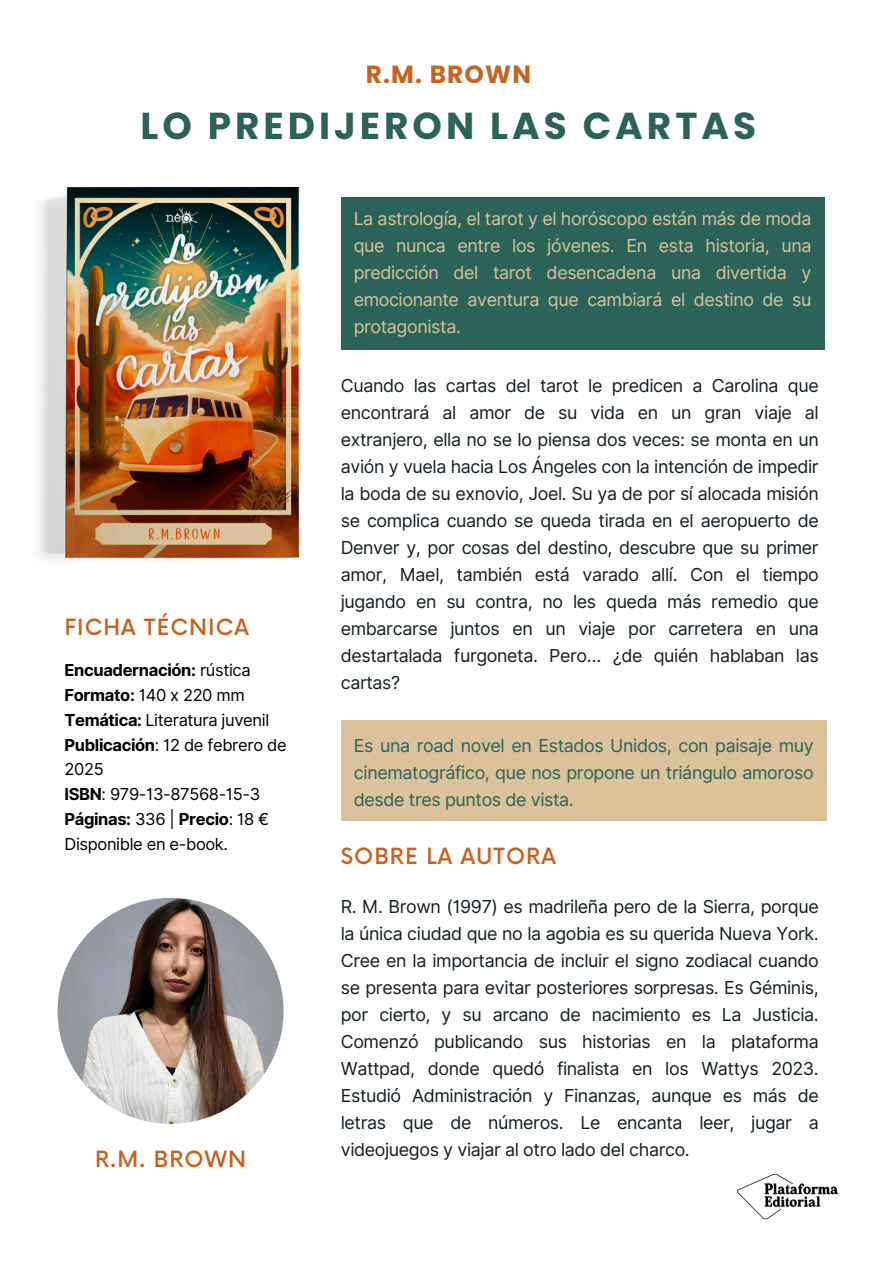
<style>
.page{position:relative;width:894px;height:1264px;background:#fff}
.page>*{position:absolute;margin:0;border:0;box-sizing:border-box;transform-origin:0 0}
.t1{font:700 37.5px "Poppins";letter-spacing:.105em;color:#2c6359}
.t2{font:700 24.75px "Poppins";letter-spacing:.045em;color:#c76421}
.t3{font:500 21.75px "Now";letter-spacing:.045em;color:#c76421}
.t4{font:17.85px/27px "Inter";letter-spacing:-.02em;color:#121f23;text-align:justify}
.t5{font:17.85px/27px "Inter";letter-spacing:-.02em;color:#dac29c;text-align:justify}
.t6{font:17.85px/27px "Inter";letter-spacing:-.02em;color:#2c6359;text-align:justify}
.t7{font:16.5px/24.8px "Inter";letter-spacing:-.02em;color:#000}
.t8{font:700 16.5px "Inter";letter-spacing:-.02em;color:#000}
.s1{font-weight:400}
.s2{font-weight:700}
</style>
<div class="page">
<img style="left:737px;top:1174px;width:101px;height:46px">
<img style="left:57px;top:897px;width:226px;height:226px;border-radius:50%">
<div style="left:341px;top:197px;width:482px;height:153px;background:#2c6359"></div>
<div style="left:341px;top:720px;width:485px;height:100px;background:#dac29c"></div>
<img style="left:38px;top:187px;width:262px;height:373px">
<p class="t2" style="left:365px;top:57px;width:167px">R.M. BROWN</p>
<h3 class="t1" style="left:140px;top:100px;width:617px">LO PREDIJERON LAS CARTAS</h3>
<p class="t3" style="left:64px;top:615px;width:186px">FICHA TÉCNICA</p>
<p class="t8" style="left:64px;top:660px;width:188px">Encuadernación: <span class="s1">rústica</span></p>
<p class="t7" style="left:64px;top:682px;width:182px"><span class="s2">Formato:</span> 140 x 220 mm</p>
<p class="t7" style="left:64px;top:707px;width:206px"><span class="s2">Temática:</span> Literatura juvenil</p>
<p class="t7" style="left:64px;top:732px;width:223px"><span class="s2">Publicación</span>: 12 de febrero de<br>2025</p>
<p class="t7" style="left:64px;top:781px;width:197px"><span class="s2">ISBN</span>: 979-13-87568-15-3</p>
<p class="t8" style="left:64px;top:809px;width:206px">Páginas: <span class="s1">336 |</span> Precio<span class="s1">: 18 €</span></p>
<p class="t7" style="left:64px;top:831px;width:165px">Disponible en e-book.</p>
<h3 class="t3" style="left:95px;top:1147px;width:152px">R.M. BROWN</h3>
<p class="t5" style="left:353px;top:205px;width:459px">La astrología, el tarot y el horóscopo están más de moda que nunca entre los jóvenes. En esta historia, una predicción del tarot desencadena una divertida y emocionante aventura que cambiará el destino de su protagonista.</p>
<p class="t4" style="left:341px;top:372px;width:479px">Cuando las cartas del tarot le predicen a Carolina que encontrará al amor de su vida en un gran viaje al extranjero, ella no se lo piensa dos veces: se monta en un avión y vuela hacia Los Ángeles con la intención de impedir la boda de su exnovio, Joel. Su ya de por sí alocada misión se complica cuando se queda tirada en el aeropuerto de Denver y, por cosas del destino, descubre que su primer amor, Mael, también está varado allí. Con el tiempo jugando en su contra, no les queda más remedio que embarcarse juntos en un viaje por carretera en una destartalada furgoneta. Pero… ¿de quién hablaban las cartas?</p>
<h1 class="t6" style="left:354px;top:732px;width:461px">Es una road novel en Estados Unidos, con paisaje muy cinematográfico, que nos propone un triángulo amoroso desde tres puntos de vista.</h1>
<h3 class="t3" style="left:341px;top:844px;width:216px">SOBRE LA AUTORA</h3>
<p class="t4" style="left:341px;top:893px;width:479px">R. M. Brown (1997) es madrileña pero de la Sierra, porque la única ciudad que no la agobia es su querida Nueva York.<br>Cree en la importancia de incluir el signo zodiacal cuando se presenta para evitar posteriores sorpresas. Es Géminis, por cierto, y su arcano de nacimiento es La Justicia.<br>Comenzó publicando sus historias en la plataforma Wattpad, donde quedó finalista en los Wattys 2023.<br>Estudió Administración y Finanzas, aunque es más de letras que de números. Le encanta leer, jugar a videojuegos y viajar al otro lado del charco.</p>
</div>
